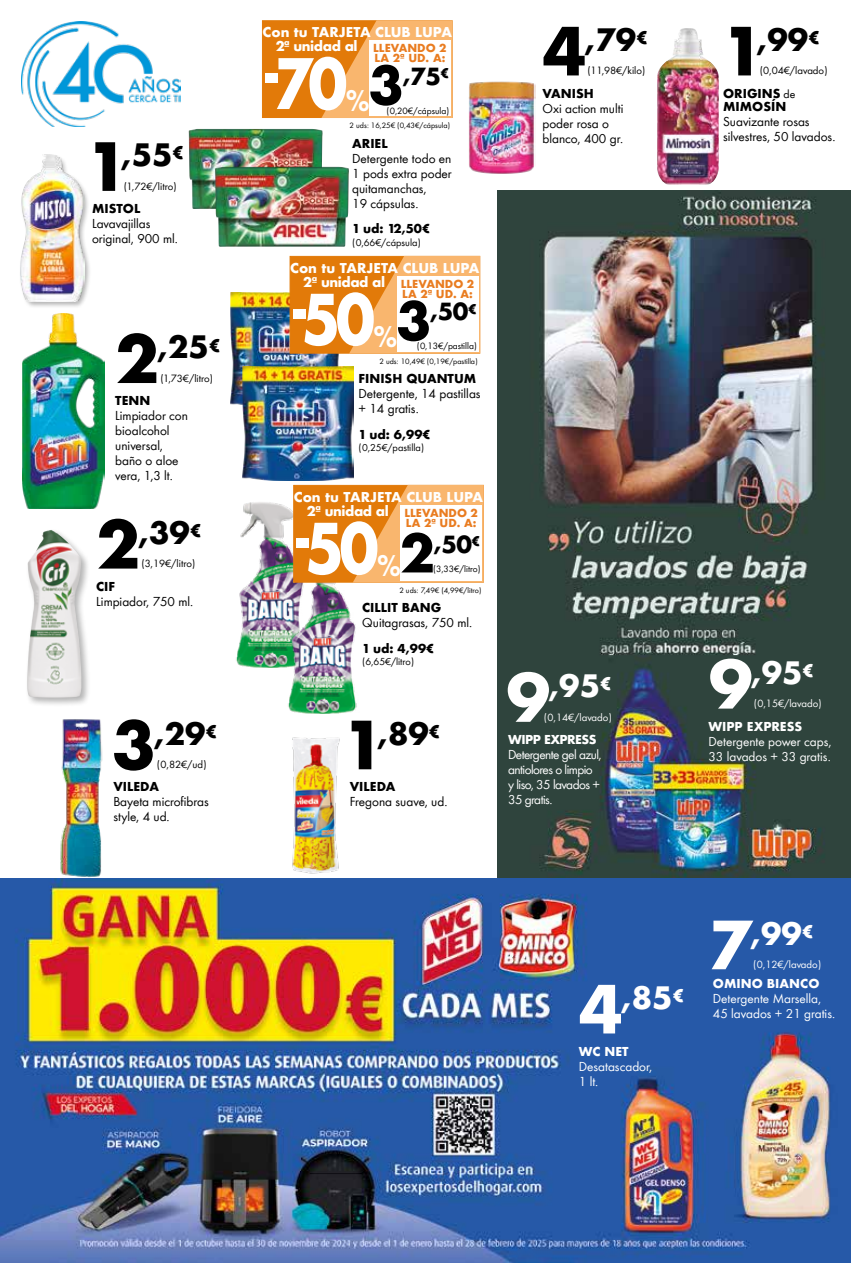
<style>
.page{position:relative;width:851px;height:1263px;background:#fff}
.page>*{position:absolute;margin:0;border:0;box-sizing:border-box;transform-origin:0 0}
.t1{font:700 67.5px "Futura";color:#fff;scale:.85 1}
.t2{font:700 30px "Futura";color:#000}
.t3{font:700 30px "Futura";color:#fff}
.t4{font:700 27.75px "Futura";color:#fff;scale:.85 1}
.t5{font:700 22.95px "Futura";color:#000}
.t6{font:13.5px/15px "Futura";color:#000}
.t7{font:13.5px/15px "Futura";letter-spacing:-.005em;color:#fff}
.t8{font:13.5px/15px "Futura";letter-spacing:-.04em;color:#fff}
.t9{font:700 13.2px/14.2px "Futura";letter-spacing:-.015em;color:#fff;text-align:center}
.t10{font:700 12px/13.5px "Futura";color:#000}
.t11{font:700 12px "Futura";color:#fff}
.t12{font:700 12px "Futura";letter-spacing:-.04em;color:#fff}
.t13{font:10.95px "Futura";color:#000}
.t14{font:10.95px "Futura";color:#fff}
.t15{font:700 10.8px "Futura";color:#e97c20}
.t16{font:10.5px "Futura";color:#000}
.t17{font:9.6px "Futura";color:#000}
.t18{font:8.1px "Futura";color:#000}
.s1{font-size:64.5px}
.s2{font-size:51.6px;color:#000}
.s3{font-weight:400}
</style>
<div class="page">
<img style="left:497px;top:190px;width:353px;height:689px">
<img style="left:21px;top:21px;width:159px;height:105px">
<img style="left:189px;top:129px;width:133px;height:80px">
<img style="left:215px;top:167px;width:134px;height:80px">
<div style="left:262px;top:20px;width:190px;height:98px;background:#e27a09;border:1px solid #e27a09"></div>
<svg style="left:321px;top:20px;width:131px;height:98px"></svg>
<div style="left:369px;top:40px;width:81px;height:76px;background:#fff"></div>
<div style="left:265px;top:74px;width:13px;height:9px;background:#fff"></div>
<div style="left:18px;top:153px;width:74px;height:156px;background:#000;opacity:.3"></div>
<img style="left:20px;top:155px;width:64px;height:147px">
<img style="left:230px;top:293px;width:109px;height:114px">
<img style="left:243px;top:366px;width:110px;height:114px">
<div style="left:289px;top:256px;width:191px;height:98px;background:#e27a09;border:1px solid #e27a09"></div>
<svg style="left:349px;top:256px;width:131px;height:98px"></svg>
<div style="left:397px;top:276px;width:81px;height:75px;background:#fff"></div>
<div style="left:293px;top:309px;width:12px;height:10px;background:#fff"></div>
<div style="left:25px;top:528px;width:66px;height:179px;background:#000;opacity:.3"></div>
<img style="left:27px;top:530px;width:54px;height:168px">
<img style="left:236px;top:502px;width:57px;height:160px">
<img style="left:237px;top:548px;width:120px;height:166px">
<div style="left:293px;top:485px;width:190px;height:98px;background:#e27a09;border:1px solid #e27a09"></div>
<svg style="left:352px;top:485px;width:131px;height:98px"></svg>
<div style="left:400px;top:505px;width:81px;height:75px;background:#fff"></div>
<div style="left:296px;top:538px;width:13px;height:10px;background:#fff"></div>
<img style="left:22px;top:313px;width:83px;height:195px">
<img style="left:468px;top:81px;width:67px;height:93px">
<img style="left:0;top:879px;width:850px;height:384px">
<img style="left:657px;top:28px;width:61px;height:157px">
<img style="left:60px;top:719px;width:43px;height:159px">
<img style="left:285px;top:737px;width:59px;height:142px">
<h2 class="t2" style="left:85px;top:133px;width:100px"><span class="s1">1</span>,55<sup>€</sup></h2>
<p class="t13" style="left:124px;top:180px;width:54px">(1,72€/litro)</p>
<p class="t10" style="left:92px;top:202px;width:50px">MISTOL</p>
<p class="t6" style="left:92px;top:216px;width:87px">Lavavajillas original, 900 ml.</p>
<h2 class="t2" style="left:115px;top:325px;width:107px"><span class="s1">2</span>,25<sup>€</sup></h2>
<p class="t13" style="left:160px;top:372px;width:54px">(1,73€/litro)</p>
<p class="t10" style="left:115px;top:394px;width:37px">TENN</p>
<p class="t6" style="left:115px;top:408px;width:74px">Limpiador con bioalcohol universal, baño o aloe vera, 1,3 lt.</p>
<h2 class="t2" style="left:96px;top:511px;width:107px"><span class="s1">2</span>,39<sup>€</sup></h2>
<p class="t13" style="left:141px;top:557px;width:56px">(3,19€/litro)</p>
<p class="t10" style="left:96px;top:579px;width:20px">CIF</p>
<p class="t6" style="left:96px;top:594px;width:98px">Limpiador, 750 ml.</p>
<h2 class="t2" style="left:112px;top:712px;width:107px"><span class="s1">3</span>,29<sup>€</sup></h2>
<p class="t13" style="left:157px;top:758px;width:51px">(0,82€/ud)</p>
<p class="t10" style="left:113px;top:780px;width:47px">VILEDA</p>
<p class="t6" style="left:113px;top:794px;width:97px">Bayeta microfibras style, 4 ud.</p>
<p class="t9" style="left:262px;top:25px;width:191px">Con tu TARJETA CLUB LUPA<br>2ª unidad al <sub>LLEVANDO</sub> <sub>2</sub></p>
<p class="t15" style="left:374px;top:50px;width:72px">LA 2ª UD. A:</p>
<h1 class="t1" style="left:274px;top:35px;width:88px">70</h1>
<h3 class="t4" style="left:346px;top:80px;width:70px">%<sup>3</sup></h3>
<h3 class="t5" style="left:403px;top:60px;width:48px">,75<sup>€</sup></h3>
<p class="t17" style="left:386px;top:105px;width:64px">(0,20€/cápsula)</p>
<p class="t10" style="left:352px;top:136px;width:37px">ARIEL</p>
<p class="t6" style="left:352px;top:151px;width:101px">Detergente todo en<br>1 pods extra poder quitamanchas,<br>19 cápsulas.</p>
<p class="t10" style="left:352px;top:222px;width:80px">1 ud: 12,50€</p>
<p class="t16" style="left:352px;top:236px;width:70px">(0,66€/cápsula)</p>
<p class="t18" style="left:349px;top:121px;width:102px">2 uds: 16,25€ (0,43€/cápsula)</p>
<p class="t9" style="left:290px;top:261px;width:191px">Con tu TARJETA CLUB LUPA<br>2ª unidad al <sub>LLEVANDO</sub> <sub>2</sub></p>
<p class="t15" style="left:402px;top:286px;width:72px">LA 2ª UD. A:</p>
<h1 class="t1" style="left:301px;top:270px;width:88px">50</h1>
<h3 class="t4" style="left:373px;top:316px;width:70px">%<sup>3</sup></h3>
<h3 class="t5" style="left:430px;top:295px;width:48px">,50<sup>€</sup></h3>
<p class="t17" style="left:417px;top:340px;width:62px">(0,13€/pastilla)</p>
<p class="t10" style="left:358px;top:372px;width:119px">FINISH QUANTUM</p>
<p class="t6" style="left:358px;top:386px;width:123px">Detergente, 14 pastillas + 14 gratis.</p>
<p class="t10" style="left:358px;top:428px;width:74px">1 ud: 6,99€</p>
<p class="t16" style="left:358px;top:442px;width:67px">(0,25€/pastilla)</p>
<p class="t18" style="left:379px;top:356px;width:100px">2 uds: 10,49€ (0,19€/pastilla)</p>
<p class="t9" style="left:294px;top:490px;width:191px">Con tu TARJETA CLUB LUPA<br>2ª unidad al <sub>LLEVANDO</sub> <sub>2</sub></p>
<p class="t15" style="left:405px;top:515px;width:72px">LA 2ª UD. A:</p>
<h1 class="t1" style="left:305px;top:499px;width:88px">50</h1>
<h3 class="t4" style="left:377px;top:545px;width:70px">%<span class="s2">2</span></h3>
<h3 class="t5" style="left:434px;top:527px;width:48px">,50<sup>€</sup></h3>
<p class="t17" style="left:433px;top:563px;width:49px">(3,33€/litro)</p>
<p class="t10" style="left:362px;top:601px;width:81px">CILLIT BANG</p>
<p class="t6" style="left:362px;top:615px;width:112px">Quitagrasas, 750 ml.</p>
<p class="t10" style="left:362px;top:641px;width:74px">1 ud: 4,99€</p>
<p class="t16" style="left:362px;top:656px;width:53px">(6,65€/litro)</p>
<p class="t18" style="left:399px;top:585px;width:83px">2 uds: 7,49€ (4,99€/litro)</p>
<h2 class="t2" style="left:341px;top:712px;width:100px"><span class="s1">1</span>,89<sup>€</sup></h2>
<p class="t10" style="left:350px;top:780px;width:47px">VILEDA</p>
<p class="t6" style="left:350px;top:794px;width:99px">Fregona suave, ud.</p>
<h2 class="t2" style="left:542px;top:18px;width:107px"><span class="s1">4</span>,79<sup>€</sup></h2>
<p class="t13" style="left:587px;top:64px;width:59px">(11,98€/kilo)</p>
<p class="t10" style="left:542px;top:86px;width:53px">VANISH</p>
<p class="t6" style="left:542px;top:101px;width:82px">Oxi action multi poder rosa o blanco, 400 gr.</p>
<h2 class="t3" style="left:506px;top:664px;width:107px"><span class="s1">9</span>,95<sup>€</sup></h2>
<p class="t14" style="left:544px;top:710px;width:69px">(0,14€/lavado)</p>
<p class="t12" style="left:508px;top:731px;width:90px">WIPP EXPRESS</p>
<p class="t8" style="left:508px;top:747px;width:95px">Detergente gel azul, antiolores o limpio y liso, 35 lavados +<br>35 gratis.</p>
<h2 class="t2" style="left:721px;top:18px;width:100px"><span class="s1">1</span>,99<sup>€</sup></h2>
<p class="t13" style="left:759px;top:64px;width:69px">(0,04€/lavado)</p>
<p class="t10" style="left:723px;top:86px;width:74px">ORIGINS <span class="s3">de<br></span>MIMOSÍN</p>
<p class="t6" style="left:723px;top:114px;width:114px">Suavizante rosas silvestres, 50 lavados.</p>
<h2 class="t3" style="left:708px;top:651px;width:107px"><span class="s1">9</span>,95<sup>€</sup></h2>
<p class="t14" style="left:753px;top:697px;width:69px">(0,15€/lavado)</p>
<p class="t11" style="left:708px;top:717px;width:95px">WIPP EXPRESS</p>
<p class="t7" style="left:708px;top:734px;width:124px">Detergente power caps,<br>33 lavados + 33 gratis.</p>
<h2 class="t3" style="left:579px;top:976px;width:107px"><span class="s1">4</span>,85<sup>€</sup></h2>
<p class="t11" style="left:578px;top:1042px;width:51px">WC NET</p>
<p class="t7" style="left:578px;top:1058px;width:75px">Desatascador,<br>1 lt.</p>
<h2 class="t3" style="left:708px;top:912px;width:107px"><span class="s1">7</span>,99<sup>€</sup></h2>
<p class="t14" style="left:753px;top:958px;width:69px">(0,12€/lavado)</p>
<p class="t11" style="left:712px;top:975px;width:108px">OMINO BIANCO</p>
<p class="t7" style="left:712px;top:991px;width:124px">Detergente Marsella,<br>45 lavados + 21 gratis.</p>
</div>
